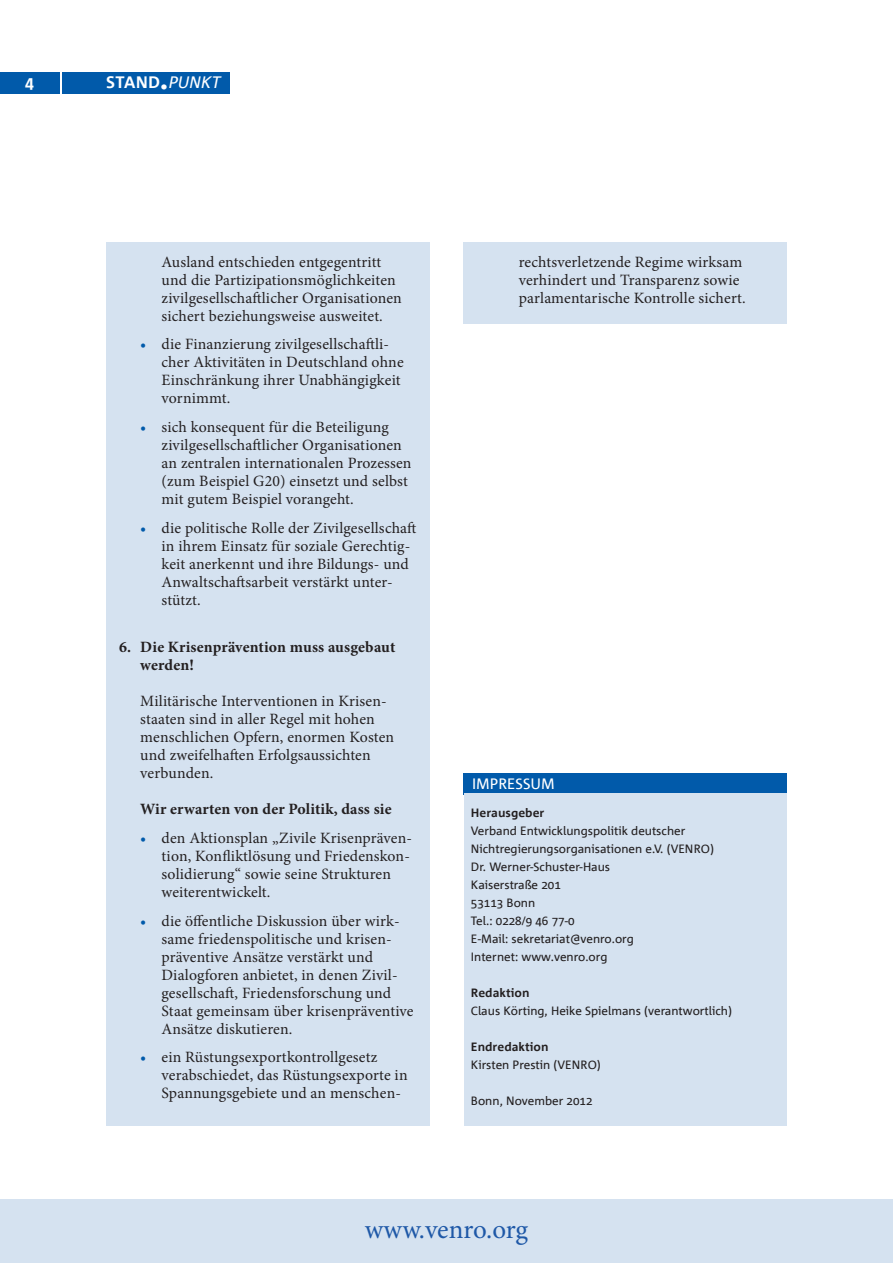
<style>
.page{position:relative;width:893px;height:1263px;background:#fff}
.page>*{position:absolute;margin:0;border:0;box-sizing:border-box;transform-origin:0 0}
.t1{font:27px "Minion Pro";letter-spacing:-.005em;color:#1e58a7}
.t2{font:700 16.5px "Corpid Office";letter-spacing:.005em;color:#fff}
.Liste_Unordered{font:15.75px/18px "Minion Pro";letter-spacing:.01em;color:#231f20}
.Liste{font:15.75px/18px "Minion Pro";letter-spacing:.01em;color:#231f20}
.Liste-2{font:700 15.75px/18px "Minion Pro";letter-spacing:.005em;color:#231f20}
.H2_Boxüberschrift{font:15px "Corpid Office";color:#fff}
.Box_Bodytext{font:12px "Corpid Office";color:#231f20}
.Box_Bodytext-2{font:700 12px "Corpid Office";color:#231f20}
.s1{font-size:33px}
.s2{font-weight:400;font-style:italic}
.s3{color:#015aaa}
</style>
<div class="page">
<div style="left:106px;top:242px;width:323px;height:884px;background:#d5e2f0"></div>
<div style="left:463px;top:773px;width:324px;height:21px;background:#015aaa"></div>
<div style="left:464px;top:794px;width:322px;height:332px;background:#d5e2f0"></div>
<div style="left:463px;top:242px;width:323px;height:82px;background:#d5e2f0"></div>
<div style="left:62px;top:72px;width:168px;height:22px;background:#015aaa"></div>
<div style="left:0;top:1199px;width:893px;height:64px;background:#d5e2f0"></div>
<div style="left:0;top:72px;width:59px;height:22px;background:#015aaa"></div>
<p class="t2" style="left:25px;top:73px;width:10px">4</p>
<p class="t2" style="left:106px;top:73px;width:116px">STAND<span class="s1">.</span><span class="s2">PUNKT</span></p>
<p class="Liste_Unordered" style="left:162px;top:253px;width:242px">Ausland entschieden entgegentritt und die Partizipationsmöglichkeiten zivilgesellschaftlicher Organisationen sichert beziehungsweise ausweitet.</p>
<p class="Liste_Unordered" style="left:162px;top:335px;width:244px;text-indent:-21px"><span class="s3">•</span> die Finanzierung zivilgesellschaftli&shy;cher Aktivitäten in Deutschland ohne<br>Einschränkung ihrer Unabhängigkeit vornimmt.</p>
<p class="Liste_Unordered" style="left:162px;top:418px;width:251px;text-indent:-21px"><span class="s3">•</span> sich konsequent für die Beteiligung zivilgesellschaftlicher Organisationen an zentralen internationalen Prozessen (zum Beispiel G20) einsetzt und selbst mit gutem Beispiel vorangeht.</p>
<p class="Liste_Unordered" style="left:162px;top:519px;width:256px;text-indent:-21px"><span class="s3">•</span> die politische Rolle der Zivilgesellschaft in ihrem Einsatz für soziale Gerechtig&shy;keit anerkennt und ihre Bildungs- und Anwaltschaftsarbeit verstärkt unter&shy;stützt.</p>
<p class="Liste-2" style="left:140px;top:638px;width:257px;text-indent:-21px">6. Die Krisenprävention muss ausgebaut werden!</p>
<p class="Liste" style="left:140px;top:692px;width:255px">Militärische Interventionen in Krisen&shy;staaten sind in aller Regel mit hohen menschlichen Opfern, enormen Kosten und zweifelhaften Erfolgsaussichten verbunden.</p>
<p class="Liste-2" style="left:140px;top:800px;width:253px">Wir erwarten von der Politik, dass sie</p>
<p class="Liste_Unordered" style="left:162px;top:829px;width:252px;text-indent:-21px"><span class="s3">•</span> den Aktionsplan „Zivile Krisenpräven&shy;tion, Konfliktlösung und Friedenskon&shy;solidierung“ sowie seine Strukturen weiterentwickelt.</p>
<p class="Liste_Unordered" style="left:162px;top:912px;width:254px;text-indent:-21px"><span class="s3">•</span> die öffentliche Diskussion über wirk&shy;same friedenspolitische und krisen&shy;präventive Ansätze verstärkt und Dialogforen anbietet, in denen Zivil&shy;gesellschaft, Friedensforschung und Staat gemeinsam über krisenpräventive Ansätze diskutieren.</p>
<p class="Liste_Unordered" style="left:162px;top:1048px;width:248px;text-indent:-21px"><span class="s3">•</span> ein Rüstungsexportkontrollgesetz verabschiedet, das Rüstungsexporte in<br>Spannungsgebiete und an menschen-</p>
<p class="Liste_Unordered" style="left:519px;top:253px;width:228px">rechtsverletzende Regime wirksam verhindert und Transparenz sowie parlamentarische Kontrolle sichert.</p>
<p class="H2_Boxüberschrift" style="left:472px;top:775px;width:84px">IMPRESSUM</p>
<p class="Box_Bodytext-2" style="left:471px;top:806px;width:75px">Herausgeber</p>
<p class="Box_Bodytext" style="left:471px;top:824px;width:216px">Verband Entwicklungspolitik deutscher</p>
<p class="Box_Bodytext" style="left:471px;top:842px;width:245px">Nichtregierungsorganisationen e.V. (VENRO)</p>
<p class="Box_Bodytext" style="left:471px;top:860px;width:141px">Dr. Werner-Schuster-Haus</p>
<p class="Box_Bodytext" style="left:471px;top:878px;width:91px">Kaiserstraße 201</p>
<p class="Box_Bodytext" style="left:471px;top:896px;width:66px">53113 Bonn</p>
<p class="Box_Bodytext" style="left:471px;top:914px;width:105px">Tel.: 0228/9 46 77-0</p>
<p class="Box_Bodytext" style="left:471px;top:932px;width:165px">E-Mail: sekretariat@venro.org</p>
<p class="Box_Bodytext" style="left:471px;top:950px;width:138px">Internet: www.venro.org</p>
<p class="Box_Bodytext-2" style="left:471px;top:986px;width:60px">Redaktion</p>
<p class="Box_Bodytext" style="left:471px;top:1004px;width:263px">Claus Körting, Heike Spielmans (verantwortlich)</p>
<p class="Box_Bodytext-2" style="left:471px;top:1040px;width:79px">Endredaktion</p>
<p class="Box_Bodytext" style="left:471px;top:1058px;width:131px">Kirsten Prestin (VENRO)</p>
<p class="Box_Bodytext" style="left:471px;top:1094px;width:123px">Bonn, November 2012</p>
<h1 class="t1" style="left:365px;top:1211px;width:165px">www.venro.org</h1>
</div>
